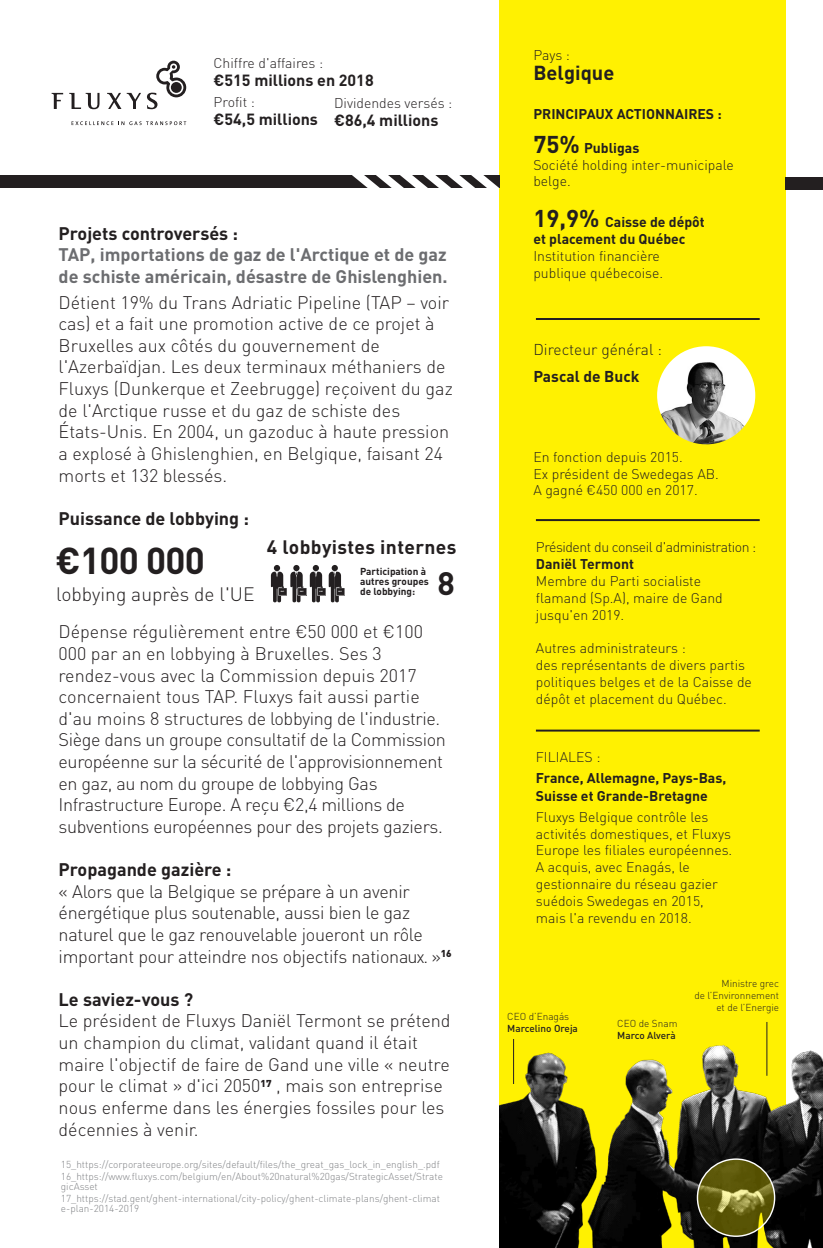
<style>
.page{position:relative;width:823px;height:1248px;background:#fff}
.page>*{position:absolute;margin:0;border:0;box-sizing:border-box;transform-origin:0 0}
.t1{font:700 37px "DIN";letter-spacing:-.02em;color:#231f20}
.t2{font:700 32px "DIN";color:#231f20}
.t3{font:700 20px "DIN";color:#231f20}
.t4{font:300 19.2px "DIN";color:#231f20}
.t5{font:700 19.2px "DIN";letter-spacing:.02em;color:#231f20}
.t6{font:300 18px/21.6px "DIN";color:#231f20}
.t7{font:300 18px/21.6px "DIN";letter-spacing:-.02em;color:#231f20}
.t8{font:700 18px/21.6px "DIN";color:#6c6d70}
.t9{font:700 18px "DIN";color:#231f20}
.t10{font:700 16px "DIN";color:#231f20}
.t11{font:300 15.6px "DIN";color:#231f20}
.t12{font:700 15.6px "DIN";color:#231f20}
.t13{font:300 14px/16.8px "DIN";color:#231f20}
.t14{font:700 14px/16.8px "DIN";color:#231f20}
.t15{font:300 14px "DIN";letter-spacing:-.03em;color:#231f20}
.t16{font:300 10px/12px "DIN";color:#808285}
.t17{font:300 10px/12px "DIN";color:#231f20;text-align:right}
.t18{font:700 10px/10px "DIN";color:#231f20}
.t19{font:500 10px "DIN";color:#231f20}
.s1{font-family:"DINOT"}
.s2{font-weight:700;font-size:24px}
.s3{font-weight:700}
.s4{font-size:24px}
</style>
<div class="page">
<div style="left:499px;top:0;width:286px;height:1247px;background:#fff101"></div>
<svg style="left:69px;top:93px;width:30px;height:16px"></svg>
<svg style="left:107px;top:93px;width:14px;height:16px"></svg>
<svg style="left:127px;top:93px;width:14px;height:16px"></svg>
<svg style="left:52px;top:93px;width:11px;height:16px"></svg>
<svg style="left:147px;top:61px;width:39px;height:48px"></svg>
<div style="left:171px;top:82px;width:11px;height:11px;background:#231f20;border-radius:50%"></div>
<svg style="left:71px;top:121px;width:115px;height:4px"></svg>
<img style="left:656px;top:346px;width:98px;height:98px;border-radius:49px">
<hr style="left:766px;top:1021px;width:1px;height:54px;background:#231f20">
<div style="left:785px;top:177px;width:37px;height:13px;background:#231f20"></div>
<div style="left:0;top:175px;width:499px;height:12px;background:#231f20"></div>
<svg style="left:351px;top:175px;width:148px;height:13px"></svg>
<img style="left:499px;top:1029px;width:323px;height:218px">
<svg style="left:697px;top:1158px;width:77px;height:77px;background:#716c1f"></svg>
<div style="left:696px;top:1158px;width:78px;height:78px;border:1px solid #fff;border-radius:50%"></div>
<hr style="left:535px;top:318px;width:224px;height:2px;background:#231f20">
<hr style="left:535px;top:519px;width:224px;height:2px;background:#231f20">
<hr style="left:535px;top:729px;width:224px;height:2px;background:#231f20">
<svg style="left:271px;top:565px;width:74px;height:38px"></svg>
<p class="t13" style="left:213px;top:54px;width:111px">Chiffre d'affaires :</p>
<p class="t10" style="left:213px;top:70px;width:161px"><span class="s1">€</span>515 millions en 2018</p>
<p class="t13" style="left:213px;top:93px;width:43px">Profit :</p>
<p class="t10" style="left:213px;top:109px;width:106px"><span class="s1">€</span>54,5 millions</p>
<p class="t13" style="left:334px;top:94px;width:120px">Dividendes versés :</p>
<p class="t10" style="left:334px;top:110px;width:106px"><span class="s1">€</span>86,4 millions</p>
<p class="t9" style="left:59px;top:221px;width:181px">Projets controversés :</p>
<p class="t8" style="left:59px;top:243px;width:390px">TAP, importations de gaz de l'Arctique et de gaz de schiste américain, désastre de Ghislenghien.</p>
<p class="t6" style="left:59px;top:291px;width:395px">Détient 19% du Trans Adriatic Pipeline (TAP – voir cas) et a fait une promotion active de ce projet à Bruxelles aux côtés du gouvernement de l'Azerbaïdjan. Les deux terminaux méthaniers de Fluxys (Dunkerque et Zeebrugge) reçoivent du gaz de l'Arctique russe et du gaz de schiste des États-Unis. En 2004, un gazoduc à haute pression a explosé à Ghislenghien, en Belgique, faisant 24 morts et 132 blessés.</p>
<p class="t9" style="left:59px;top:506px;width:192px">Puissance de lobbying :</p>
<h1 class="t1" style="left:56px;top:536px;width:151px"><span class="s1">€</span>100 000</h1>
<p class="t5" style="left:267px;top:534px;width:191px">4 lobbyistes internes</p>
<p class="t18" style="left:360px;top:566px;width:70px">Participation à autres groupes de lobbying:</p>
<h2 class="t2" style="left:437px;top:562px;width:19px">8</h2>
<p class="t4" style="left:56px;top:582px;width:200px">lobbying auprès de l'UE</p>
<p class="t7" style="left:59px;top:621px;width:388px">Dépense régulièrement entre <span class="s1">€</span>50 000 et <span class="s1">€</span>100<br>000 par an en lobbying à Bruxelles. Ses 3 rendez-vous avec la Commission depuis 2017 concernaient tous TAP. Fluxys fait aussi partie d'au moins 8 structures de lobbying de l'industrie.<br>Siège dans un groupe consultatif de la Commission européenne sur la sécurité de l'approvisionnement en gaz, au nom du groupe de lobbying Gas Infrastructure Europe. A reçu <span class="s1">€</span>2,4 millions de subventions européennes pour des projets gaziers.</p>
<p class="t9" style="left:59px;top:857px;width:174px">Propagande gazière :</p>
<p class="t6" style="left:59px;top:880px;width:394px">« Alors que la Belgique se prépare à un avenir énergétique plus soutenable, aussi bien le gaz naturel que le gaz renouvelable joueront un rôle important pour atteindre nos objectifs nationaux. »<sup>16</sup></p>
<p class="t9" style="left:59px;top:987px;width:136px">Le saviez-vous ?</p>
<p class="t6" style="left:59px;top:1009px;width:393px">Le président de Fluxys Daniël Termont se prétend un champion du climat, validant quand il était maire l'objectif de faire de Gand une ville « neutre pour le climat » d'ici 2050<sup>17</sup> , mais son entreprise nous enferme dans les énergies fossiles pour les décennies à venir.</p>
<p class="t16" style="left:61px;top:1157px;width:383px">15_https://corporateeurope.org/sites/default/files/the_great_gas_lock_in_english_.pdf<br>16_https://www.fluxys.com/belgium/en/About%20natural%20gas/StrategicAsset/Strate</p>
<p class="t16" style="left:61px;top:1179px;width:380px">gicAsset<br>17_https://stad.gent/ghent-international/city-policy/ghent-climate-plans/ghent-climat</p>
<p class="t16" style="left:61px;top:1201px;width:80px">e-plan-2014-2019</p>
<p class="t13" style="left:533px;top:47px;width:38px">Pays :</p>
<p class="t3" style="left:533px;top:60px;width:82px">Belgique</p>
<p class="t14" style="left:533px;top:105px;width:190px">PRINCIPAUX ACTIONNAIRES :</p>
<p class="t13" style="left:533px;top:139px;width:202px"><span class="s2">75%</span> <span class="s3">Publigas<br></span>Société holding inter-municipale belge.</p>
<p class="t14" style="left:533px;top:213px;width:173px"><span class="s4">19,9%</span> Caisse de dépôt et placement du Québec</p>
<p class="t13" style="left:533px;top:247px;width:131px">Institution financière publique québecoise.</p>
<p class="t11" style="left:533px;top:340px;width:130px">Directeur général :</p>
<p class="t12" style="left:533px;top:366px;width:108px">Pascal de Buck</p>
<p class="t13" style="left:533px;top:448px;width:187px">En fonction depuis 2015.<br>Ex président de Swedegas AB.<br>A gagné <span class="s1">€</span>450 000 en 2017.</p>
<p class="t15" style="left:535px;top:538px;width:222px">Président du conseil d'administration :</p>
<p class="t14" style="left:535px;top:555px;width:99px">Daniël Termont</p>
<p class="t13" style="left:535px;top:572px;width:188px">Membre du Parti socialiste flamand (Sp.A), maire de Gand jusqu'en 2019.</p>
<p class="t13" style="left:535px;top:639px;width:217px">Autres administrateurs :<br>des représentants de divers partis politiques belges et de la Caisse de dépôt et placement du Québec.</p>
<p class="t13" style="left:535px;top:748px;width:66px">FILIALES :</p>
<p class="t14" style="left:535px;top:768px;width:192px;line-height:18px">France, Allemagne, Pays-Bas,<br>Suisse et Grande-Bretagne</p>
<p class="t13" style="left:535px;top:808px;width:198px">Fluxys Belgique contrôle les activités domestiques, et Fluxys<br>Europe les filiales européennes.<br>A acquis, avec Enagás, le gestionnaire du réseau gazier suédois Swedegas en 2015, mais l'a revendu en 2018.</p>
<p class="t17" style="left:507px;top:1010px;width:63px">CEO d’Enagás</p>
<p class="t19" style="left:507px;top:1022px;width:72px">Marcelino Oreja</p>
<p class="t17" style="left:617px;top:1017px;width:62px">CEO de Snam</p>
<p class="t19" style="left:617px;top:1028px;width:60px">Marco Alverà</p>
<p class="t17" style="left:694px;top:977px;width:86px">Ministre grec<br>de l’Environnement et de l’Energie</p>
</div>
